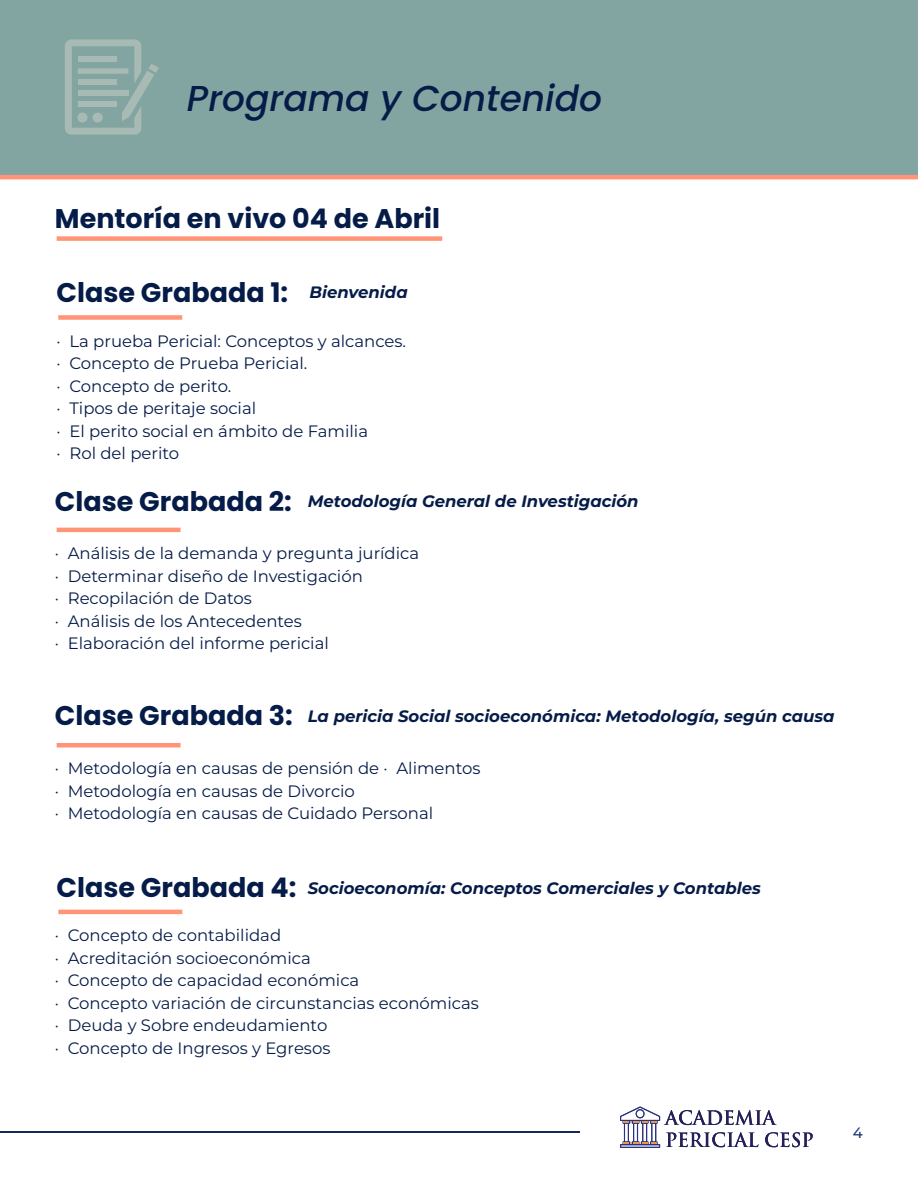
<style>
.page{position:relative;width:918px;height:1188px;background:#fff}
.page>*{position:absolute;margin:0;border:0;box-sizing:border-box;transform-origin:0 0}
.t1{font:italic 500 36px "Poppins";color:#061c48}
.t2{font:700 27px "Poppins";color:#061c48}
.t3{font:16.5px "Montserrat";color:#061c48}
.t4{font:italic 700 16.5px "Montserrat";color:#061c48}
.t5{font:500 15px "Montserrat";color:#26397c}
</style>
<div class="page">
<div style="left:0;top:0;width:918px;height:179px;background:#83a5a1"></div>
<div style="left:58px;top:315px;width:124px;height:5px;background:#ff9476"></div>
<div style="left:57px;top:236px;width:385px;height:5px;background:#ff9476"></div>
<hr style="left:57px;top:528px;width:124px;height:4px;background:#ff9476">
<hr style="left:57px;top:743px;width:124px;height:4px;background:#ff9476">
<hr style="left:58px;top:910px;width:124px;height:4px;background:#ff9476">
<svg style="left:65px;top:39px;width:94px;height:96px;background:#92ada8"></svg>
<hr style="left:0;top:1131px;width:580px;height:2px;background:#061c48">
<svg style="left:620px;top:1107px;width:193px;height:41px"></svg>
<p class="t1" style="left:187px;top:77px;width:417px">Programa y Contenido</p>
<p class="t2" style="left:55px;top:203px;width:387px">Mentoría en vivo 04 de Abril</p>
<p class="t2" style="left:57px;top:277px;width:233px">Clase Grabada 1:</p>
<p class="t4" style="left:309px;top:281px;width:100px">Bienvenida</p>
<p class="t3" style="left:57px;top:330px;width:351px">· La prueba Pericial: Conceptos y alcances.</p>
<p class="t3" style="left:57px;top:352px;width:252px">· Concepto de Prueba Pericial.</p>
<p class="t3" style="left:57px;top:375px;width:176px">· Concepto de perito.</p>
<p class="t3" style="left:57px;top:397px;width:201px">· Tipos de peritaje social</p>
<p class="t3" style="left:57px;top:420px;width:313px">· El perito social en ámbito de Familia</p>
<p class="t3" style="left:57px;top:442px;width:124px">· Rol del perito</p>
<p class="t2" style="left:55px;top:486px;width:238px">Clase Grabada 2:</p>
<p class="t4" style="left:308px;top:490px;width:332px">Metodología General de Investigación</p>
<p class="t3" style="left:55px;top:542px;width:366px">· Análisis de la demanda y pregunta jurídica</p>
<p class="t3" style="left:55px;top:565px;width:309px">· Determinar diseño de Investigación</p>
<p class="t3" style="left:55px;top:587px;width:199px">· Recopilación de Datos</p>
<p class="t3" style="left:55px;top:610px;width:249px">· Análisis de los Antecedentes</p>
<p class="t3" style="left:55px;top:632px;width:275px">· Elaboración del informe pericial</p>
<p class="t2" style="left:55px;top:699px;width:239px">Clase Grabada 3:</p>
<p class="t4" style="left:308px;top:705px;width:528px">La pericia Social socioeconómica: Metodología, según causa</p>
<p class="t3" style="left:55px;top:758px;width:427px">· Metodología en causas de pensión de · Alimentos</p>
<p class="t3" style="left:55px;top:780px;width:302px">· Metodología en causas de Divorcio</p>
<p class="t3" style="left:55px;top:803px;width:380px">· Metodología en causas de Cuidado Personal</p>
<p class="t2" style="left:57px;top:871px;width:241px">Clase Grabada 4:</p>
<p class="t4" style="left:308px;top:877px;width:455px">Socioeconomía: Conceptos Comerciales y Contables</p>
<p class="t3" style="left:55px;top:924px;width:228px">· Concepto de contabilidad</p>
<p class="t3" style="left:55px;top:947px;width:257px">· Acreditación socioeconómica</p>
<p class="t3" style="left:55px;top:969px;width:306px">· Concepto de capacidad económica</p>
<p class="t3" style="left:55px;top:992px;width:425px">· Concepto variación de circunstancias económicas</p>
<p class="t3" style="left:55px;top:1014px;width:274px">· Deuda y Sobre endeudamiento</p>
<p class="t3" style="left:55px;top:1037px;width:277px">· Concepto de Ingresos y Egresos</p>
<p class="t5" style="left:853px;top:1123px;width:12px">4</p>
</div>
